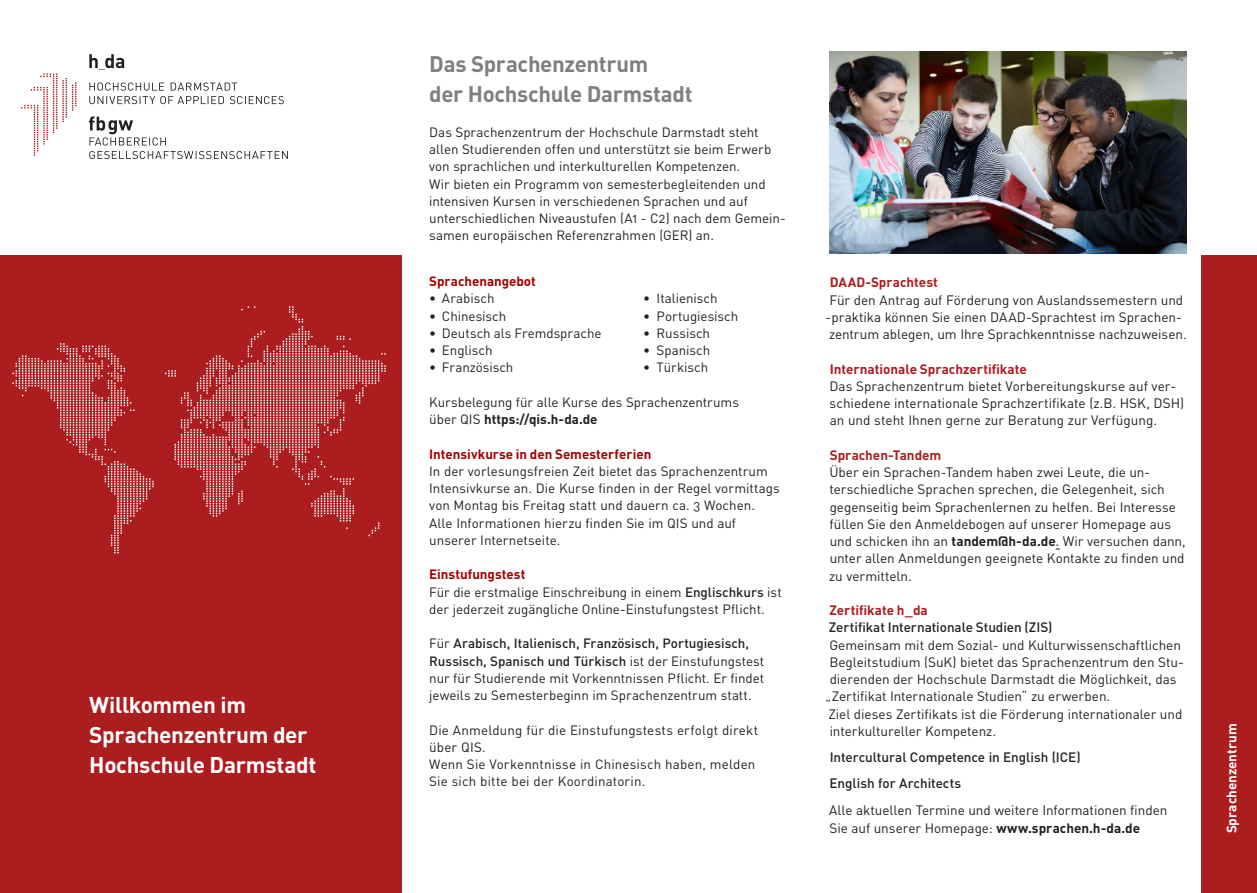
<style>
.page{position:relative;width:1257px;height:893px;background:#fff}
.page>*{position:absolute;margin:0;border:0;box-sizing:border-box;transform-origin:0 0}
._0_Ueberschrift{font:700 22.5px "DINOT";letter-spacing:-.015em;color:#fff}
._0_Ueberschrift-2{font:700 22.35px "DINOT";letter-spacing:-.015em;color:#7f7f7f}
._0_Fließtext{font:13.5px/17.2px "DINOT";letter-spacing:-.005em;color:#231f20}
._0_Unterüberschrift{font:700 13.5px "DINOT";color:#ac1d20}
._0_Fließtext-2{font:500 13.5px "DINOT";letter-spacing:-.005em;color:#231f20}
._0_Unterüberschrift-2{font:500 13.5px "DINOT";letter-spacing:-.005em;color:#231f20}
._0_Unterüberschrift-3{font:700 13.5px "DINOT";color:#fff}
._0_Fließtext-3{font:13.35px/17.2px "DINOT";color:#231f20}
._0_Fließtext_Aufzähl{font:13.35px "DINOT";letter-spacing:-.005em;color:#231f20}
._0_Unterüberschrift-4{font:700 13.35px "DINOT";color:#a30000}
._0_Fließtext-4{font:700 13.35px "DINOT";color:#231f20}
.s1{font-weight:400}
.s2{font-weight:500}
.s3{font-weight:700}
.s4{font-weight:500;color:#6b6b6e}
</style>
<div class="page">
<div style="left:1201px;top:255px;width:55px;height:638px;background:#ac1d20"></div>
<div style="left:0;top:255px;width:402px;height:638px;background:#ac1d20"></div>
<svg style="left:12px;top:306px;width:374px;height:248px"></svg>
<svg style="left:21px;top:73px;width:56px;height:83px"></svg>
<svg style="left:89px;top:116px;width:199px;height:43px"></svg>
<svg style="left:89px;top:83px;width:195px;height:21px"></svg>
<svg style="left:89px;top:54px;width:35px;height:16px"></svg>
<img style="left:829px;top:51px;width:357px;height:202px">
<p class="_0_Ueberschrift" style="left:89px;top:689px;width:158px">Willkommen im</p>
<p class="_0_Ueberschrift" style="left:89px;top:719px;width:220px">Sprachenzentrum der</p>
<p class="_0_Ueberschrift" style="left:89px;top:749px;width:228px">Hochschule Darmstadt</p>
<p class="_0_Ueberschrift-2" style="left:429px;top:49px;width:221px">Das Sprachenzentrum</p>
<p class="_0_Ueberschrift-2" style="left:429px;top:79px;width:265px">der Hochschule Darmstadt</p>
<p class="_0_Fließtext-3" style="left:429px;top:123px;width:343px">Das Sprachenzentrum der Hochschule Darmstadt steht allen Studierenden offen und unterstützt sie beim Erwerb von sprachlichen und interkulturellen Kompetenzen.</p>
<p class="_0_Fließtext-3" style="left:429px;top:175px;width:358px">Wir bieten ein Programm von semesterbegleitenden und intensiven Kursen in verschiedenen Sprachen und auf unterschiedlichen Niveaustufen (A1 - C2) nach dem Gemein&shy;samen europäischen Referenzrahmen (GER) an.</p>
<p class="_0_Unterüberschrift-4" style="left:429px;top:272px;width:108px">Sprachenangebot</p>
<p class="_0_Fließtext_Aufzähl" style="left:429px;top:290px;width:67px">• Arabisch</p>
<p class="_0_Fließtext_Aufzähl" style="left:643px;top:290px;width:76px">• Italienisch</p>
<p class="_0_Fließtext_Aufzähl" style="left:429px;top:307px;width:79px">• Chinesisch</p>
<p class="_0_Fließtext_Aufzähl" style="left:643px;top:307px;width:97px">• Portugiesisch</p>
<p class="_0_Fließtext_Aufzähl" style="left:429px;top:324px;width:174px">• Deutsch als Fremdsprache</p>
<p class="_0_Fließtext_Aufzähl" style="left:643px;top:324px;width:68px">• Russisch</p>
<p class="_0_Fließtext_Aufzähl" style="left:429px;top:341px;width:65px">• Englisch</p>
<p class="_0_Fließtext_Aufzähl" style="left:643px;top:341px;width:68px">• Spanisch</p>
<p class="_0_Fließtext_Aufzähl" style="left:429px;top:359px;width:86px">• Französisch</p>
<p class="_0_Fließtext_Aufzähl" style="left:643px;top:359px;width:67px">• Türkisch</p>
<p class="_0_Fließtext-3" style="left:429px;top:393px;width:311px">Kursbelegung für alle Kurse des Sprachenzentrums</p>
<p class="_0_Fließtext-4" style="left:429px;top:410px;width:170px"><span class="s1">über QIS</span> https://qis.h-da.de</p>
<p class="_0_Unterüberschrift-4" style="left:429px;top:445px;width:223px">Intensivkurse in den Semesterferien</p>
<p class="_0_Fließtext-3" style="left:429px;top:462px;width:352px">In der vorlesungsfreien Zeit bietet das Sprachenzentrum<br>Intensivkurse an. Die Kurse finden in der Regel vormittags von Montag bis Freitag statt und dauern ca. 3 Wochen.</p>
<p class="_0_Fließtext-3" style="left:429px;top:514px;width:308px">Alle Informationen hierzu finden Sie im QIS und auf</p>
<p class="_0_Fließtext-3" style="left:429px;top:531px;width:133px">unserer Internetseite.</p>
<p class="_0_Unterüberschrift-4" style="left:429px;top:566px;width:98px">Einstufungstest</p>
<p class="_0_Fließtext-3" style="left:429px;top:583px;width:354px">Für die erstmalige Einschreibung in einem <span class="s2">Englischkurs</span> ist der jederzeit zugängliche Online-Einstufungstest Pflicht.</p>
<p class="_0_Fließtext-3" style="left:429px;top:634px;width:336px">Für <span class="s2">Arabisch, Italienisch, Französisch, Portugiesisch, Russisch, Spanisch und Türkisch</span> ist der Einstufungstest nur für Studierende mit Vorkenntnissen Pflicht. Er findet jeweils zu Semesterbeginn im Sprachenzentrum statt.</p>
<p class="_0_Fließtext-3" style="left:429px;top:721px;width:330px">Die Anmeldung für die Einstufungstests erfolgt direkt über QIS.</p>
<p class="_0_Fließtext-3" style="left:429px;top:755px;width:328px">Wenn Sie Vorkenntnisse in Chinesisch haben, melden<br>Sie sich bitte bei der Koordinatorin.</p>
<p class="_0_Unterüberschrift" style="left:829px;top:273px;width:110px">DAAD-Sprachtest</p>
<p class="_0_Fließtext" style="left:825px;top:290px;width:362px">Für den Antrag auf Förderung von Auslandssemestern und -praktika können Sie einen DAAD-Sprachtest im Sprachen&shy;zentrum ablegen, um Ihre Sprachkenntnisse nachzuweisen.</p>
<p class="_0_Unterüberschrift" style="left:829px;top:359px;width:198px">Internationale Sprachzertifikate</p>
<p class="_0_Fließtext" style="left:829px;top:377px;width:356px">Das Sprachenzentrum bietet Vorbereitungskurse auf ver&shy;schiedene internationale Sprachzertifikate (z.B. HSK, DSH) an und steht Ihnen gerne zur Beratung zur Verfügung.</p>
<p class="_0_Unterüberschrift" style="left:829px;top:446px;width:113px">Sprachen-Tandem</p>
<p class="_0_Fließtext" style="left:829px;top:463px;width:358px">Über ein Sprachen-Tandem haben zwei Leute, die un&shy;terschiedliche Sprachen sprechen, die Gelegenheit, sich gegenseitig beim Sprachenlernen zu helfen. Bei Interesse füllen Sie den Anmeldebogen auf unserer Homepage aus und schicken ihn an <span class="s3">tandem@h-da.de</span><span class="s4">.</span> Wir versuchen dann, unter allen Anmeldungen geeignete Kontakte zu finden und zu vermitteln.</p>
<p class="_0_Unterüberschrift" style="left:829px;top:601px;width:100px">Zertifikate h_da</p>
<p class="_0_Unterüberschrift-2" style="left:829px;top:618px;width:225px">Zertifikat Internationale Studien (ZIS)</p>
<p class="_0_Fließtext" style="left:825px;top:635px;width:359px">Gemeinsam mit dem Sozial- und Kulturwissenschaftlichen Begleitstudium (SuK) bietet das Sprachenzentrum den Stu&shy;dierenden der Hochschule Darmstadt die Möglichkeit, das „Zertifikat Internationale Studien“ zu erwerben.<br>Ziel dieses Zertifikats ist die Förderung internationaler und interkultureller Kompetenz.</p>
<p class="_0_Fließtext-2" style="left:829px;top:748px;width:252px">Intercultural Competence in English (ICE)</p>
<p class="_0_Fließtext-2" style="left:829px;top:774px;width:133px">English for Architects</p>
<p class="_0_Fließtext" style="left:829px;top:800px;width:340px;line-height:18px">Alle aktuellen Termine und weitere Informationen finden<br>Sie auf unserer Homepage: <span class="s3">www.sprachen.h-da.de</span></p>
<p class="_0_Unterüberschrift-3" style="left:1222px;top:833px;width:112px;rotate:-90deg">Sprachenzentrum</p>
</div>
